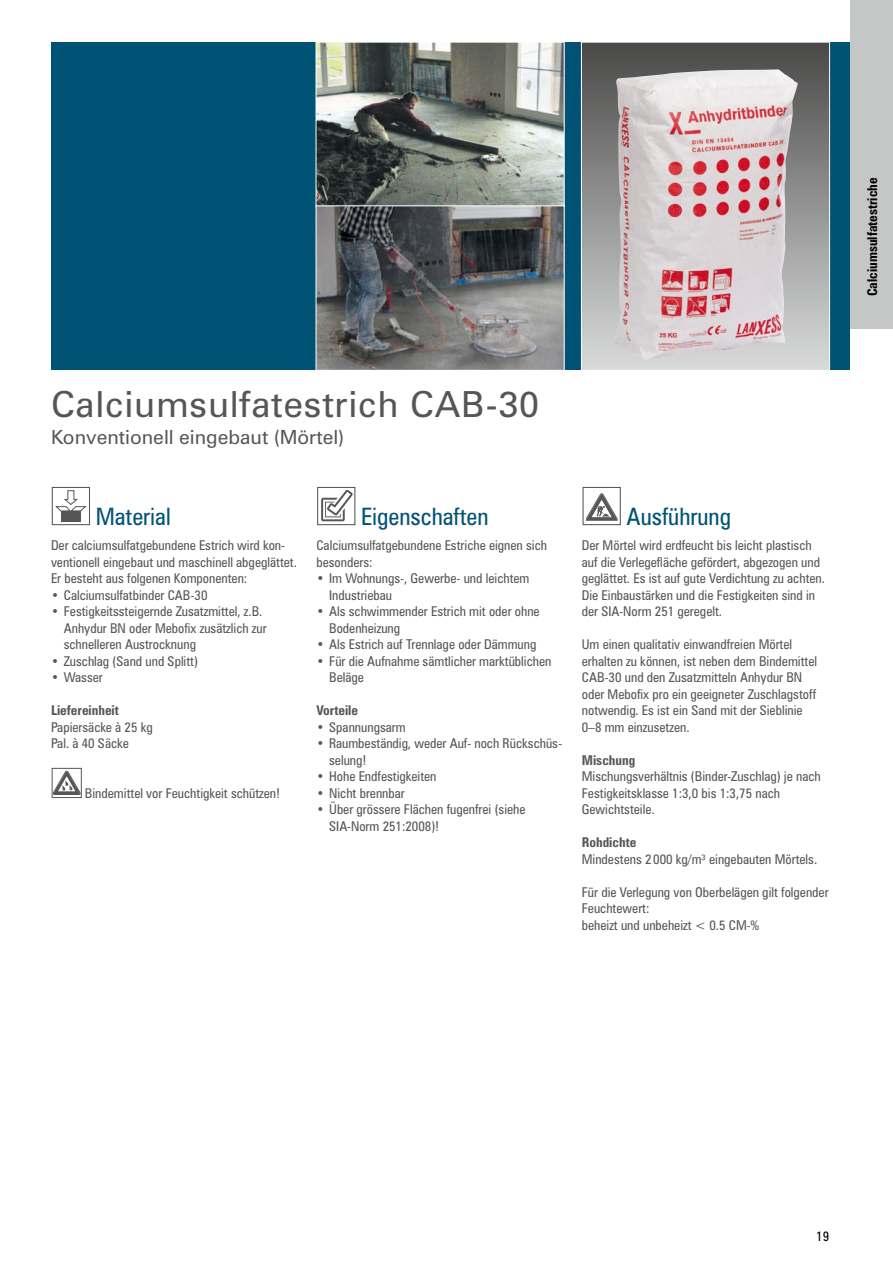
<style>
.page{position:relative;width:893px;height:1263px;background:#fff}
.page>*{position:absolute;margin:0;border:0;box-sizing:border-box;transform-origin:0 0}
.t1{font:36px "Zurich BT";letter-spacing:.02em;color:#565655}
.t2{font:condensed 24px "Zurich BT";color:#005375}
.t3{font:19.5px "Zurich BT";color:#565655}
.t4{font:condensed 13.5px/16.5px "Zurich BT";color:#565655}
.t5{font:700 condensed 13.5px "Zurich BT";color:#565655}
.t6{font:700 condensed 13.5px "Zurich BT";color:#000}
.t7{font:condensed 13.5px "Zurich BT";color:#000}
</style>
<div class="page">
<div style="left:850px;top:0;width:43px;height:328px;background:#c5c6c6"></div>
<div style="left:51px;top:43px;width:799px;height:327px;background:#005375"></div>
<svg style="left:55px;top:490px;width:32px;height:22px"></svg>
<div style="left:61px;top:512px;width:10px;height:10px;background:#565655"></div>
<div style="left:71px;top:512px;width:10px;height:10px;background:#565655"></div>
<div style="left:52px;top:487px;width:38px;height:38px;border:1px solid #565655"></div>
<svg style="left:321px;top:490px;width:32px;height:31px"></svg>
<div style="left:317px;top:487px;width:38px;height:38px;border:1px solid #565655"></div>
<svg style="left:586px;top:494px;width:31px;height:27px"></svg>
<div style="left:582px;top:487px;width:39px;height:38px;border:1px solid #565655"></div>
<svg style="left:54px;top:771px;width:26px;height:23px"></svg>
<div style="left:52px;top:768px;width:30px;height:30px;border:1px solid #565655"></div>
<svg style="left:581px;top:42px;width:249px;height:328px;background:#8d8e8d"></svg>
<img style="left:614px;top:69px;width:184px;height:291px">
<img style="left:315px;top:42px;width:250px;height:328px">
<h1 class="t1" style="left:51px;top:383px;width:489px">Calciumsulfatestrich CAB-30</h1>
<h3 class="t3" style="left:51px;top:425px;width:295px">Konventionell eingebaut (Mörtel)</h3>
<h2 class="t2" style="left:96px;top:502px;width:76px">Material</h2>
<h2 class="t2" style="left:361px;top:502px;width:129px">Eigenschaften</h2>
<h2 class="t2" style="left:627px;top:502px;width:106px">Ausführung</h2>
<p class="t4" style="left:51px;top:537px;width:247px">Der calciumsulfatgebundene Estrich wird kon&shy;ventionell eingebaut und maschinell abgeglättet.<br>Er besteht aus folgenen Komponenten:</p>
<p class="t4" style="left:51px;top:587px;width:158px">• Calciumsulfatbinder CAB-30</p>
<p class="t4" style="left:64px;top:603px;width:204px;text-indent:-13px">• Festigkeitssteigernde Zusatzmittel, z.B.<br>Anhydur BN oder Mebofix zusätzlich zur schnelleren Austrocknung</p>
<p class="t4" style="left:51px;top:653px;width:149px">• Zuschlag (Sand und Splitt)</p>
<p class="t4" style="left:51px;top:669px;width:53px">• Wasser</p>
<p class="t5" style="left:51px;top:702px;width:69px">Liefereinheit</p>
<p class="t4" style="left:51px;top:719px;width:103px">Papiersäcke à 25 kg<br>Pal. à 40 Säcke</p>
<p class="t4" style="left:85px;top:785px;width:197px">Bindemittel vor Feuchtigkeit schützen!</p>
<p class="t4" style="left:316px;top:537px;width:232px">Calciumsulfatgebundene Estriche eignen sich besonders:</p>
<p class="t4" style="left:329px;top:570px;width:202px;text-indent:-13px">• Im Wohnungs-, Gewerbe- und leichtem<br>Industriebau</p>
<p class="t4" style="left:329px;top:603px;width:212px;text-indent:-13px">• Als schwimmender Estrich mit oder ohne<br>Bodenheizung</p>
<p class="t4" style="left:316px;top:636px;width:222px">• Als Estrich auf Trennlage oder Dämmung</p>
<p class="t4" style="left:329px;top:653px;width:224px;text-indent:-13px">• Für die Aufnahme sämtlicher marktüblichen<br>Beläge</p>
<p class="t5" style="left:316px;top:702px;width:43px">Vorteile</p>
<p class="t4" style="left:316px;top:719px;width:91px">• Spannungsarm</p>
<p class="t4" style="left:329px;top:735px;width:234px;text-indent:-13px">• Raumbeständig, weder Auf- noch Rückschüs&shy;selung!</p>
<p class="t4" style="left:316px;top:768px;width:122px">• Hohe Endfestigkeiten</p>
<p class="t4" style="left:316px;top:785px;width:90px">• Nicht brennbar</p>
<p class="t4" style="left:329px;top:801px;width:198px;text-indent:-13px">• Über grössere Flächen fugenfrei (siehe<br>SIA-Norm 251:2008)!</p>
<p class="t4" style="left:582px;top:537px;width:245px">Der Mörtel wird erdfeucht bis leicht plastisch auf die Verlegefläche gefördert, abgezogen und geglättet. Es ist auf gute Verdichtung zu achten.<br>Die Einbaustärken und die Festigkeiten sind in der SIA-Norm 251 geregelt.</p>
<p class="t4" style="left:582px;top:636px;width:237px">Um einen qualitativ einwandfreien Mörtel erhalten zu können, ist neben dem Bindemittel CAB-30 und den Zusatzmitteln Anhydur BN oder Mebofix pro ein geeigneter Zuschlagstoff notwendig. Es ist ein Sand mit der Sieblinie 0–8 mm einzusetzen.</p>
<p class="t5" style="left:582px;top:752px;width:55px">Mischung</p>
<p class="t4" style="left:582px;top:768px;width:241px">Mischungsverhältnis (Binder-Zuschlag) je nach<br>Festigkeitsklasse 1:3,0 bis 1:3,75 nach<br>Gewichtsteile.</p>
<p class="t5" style="left:582px;top:834px;width:56px">Rohdichte</p>
<p class="t4" style="left:582px;top:851px;width:237px">Mindestens 2 000 kg/m³ eingebauten Mörtels.</p>
<p class="t4" style="left:582px;top:884px;width:248px">Für die Verlegung von Oberbelägen gilt folgender<br>Feuchtewert:<br>beheizt und unbeheizt &lt; 0.5 CM-%</p>
<p class="t6" style="left:864px;top:296px;width:120px;rotate:-90deg">Calciumsulfatestriche</p>
<p class="t7" style="left:816px;top:1228px;width:14px">19</p>
</div>
